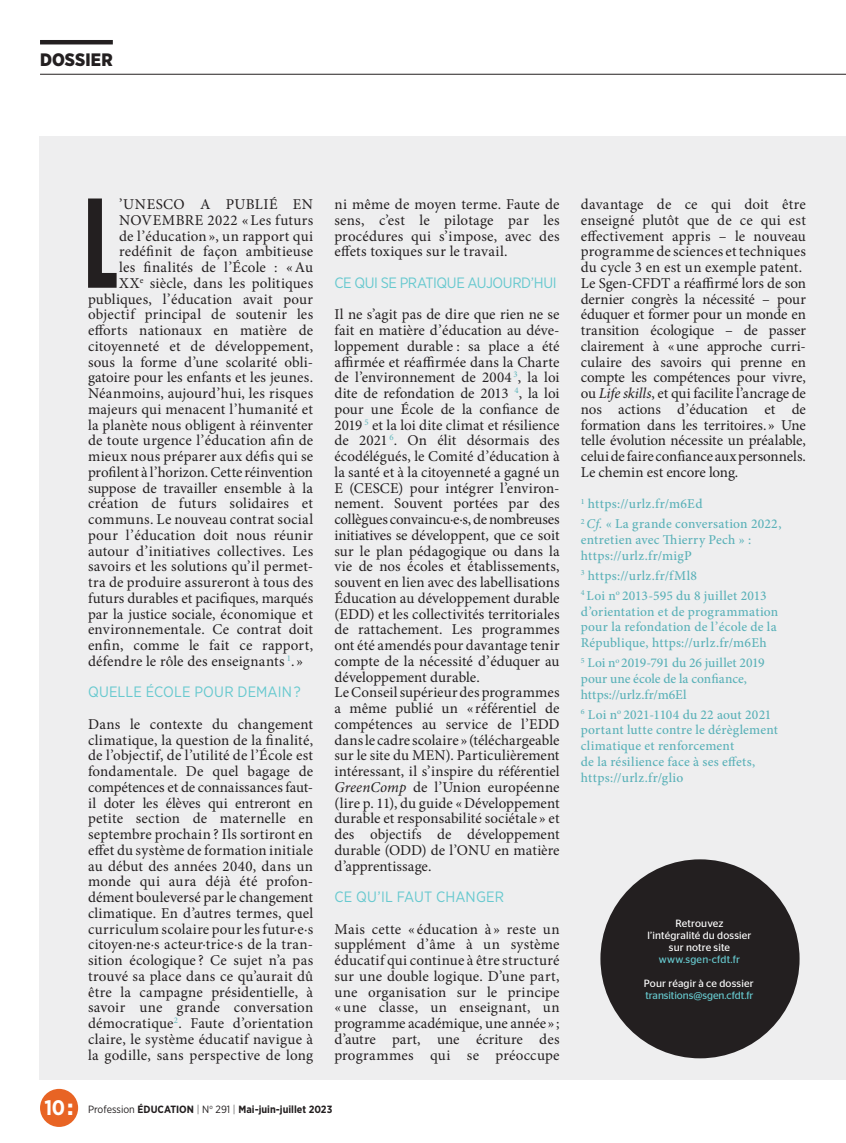
<style>
.page{position:relative;width:846px;height:1143px;background:#fff}
.page>*{position:absolute;margin:0;border:0;box-sizing:border-box;transform-origin:0 0}
.t1{font:700 127.5px "Gotham Condensed";color:#231f20;scale:.89 1}
.t2{font:900 18px "Gotham Narrow";letter-spacing:.01em;color:#231f20}
.t3{font:15px/15.8px "Minion Pro";letter-spacing:.005em;color:#231f20;text-align:justify}
.t4{font:15px "Gotham Narrow";color:#67c9cf}
.t5{font:15px "Minion Pro";letter-spacing:-.015em;color:#231f20}
.t6{font:15px "Gotham Narrow";letter-spacing:-.025em;color:#67c9cf}
.t7{font:15px "Minion Pro";letter-spacing:.03em;color:#231f20}
.t8{font:15px "Minion Pro";letter-spacing:.035em;color:#231f20}
.t9{font:500 13.5px/15.8px "Minion Pro";letter-spacing:.015em;color:#5ab1b8}
.t10{font:10.5px/12px "Stag Sans";letter-spacing:.015em;color:#fff;text-align:center}
.t11{font:700 10.5px "Gotham Narrow";color:#231f20}
.t12{font:10.5px "Stag Sans";color:#67c9cf}
.t13{font:10.5px "Stag Sans";letter-spacing:.02em;color:#67c9cf}
.s1{font-style:italic}
.s2{font-size:21px;color:#fff}
.s3{font-weight:900;font-size:21px;color:#fff}
.s4{font-weight:400}
.s5{font-weight:300}
</style>
<div class="page">
<hr style="left:40px;top:74px;width:805px;height:1px;background:#231f20">
<hr style="left:40px;top:40px;width:73px;height:4px;background:#231f20">
<div style="left:40px;top:1089px;width:38px;height:38px;background:#e86424;border-radius:50%"></div>
<div style="left:39px;top:136px;width:806px;height:944px;background:#eeeeef"></div>
<div style="left:600px;top:859px;width:199px;height:199px;background:#231f20;border-radius:50%"></div>
<p class="t2" style="left:40px;top:48px;width:74px">DOSSIER</p>
<h1 class="t1" style="left:84px;top:168px;width:40px">L</h1>
<p class="t8" style="left:119px;top:194px;width:195px">’UNESCO A PUBLIÉ EN</p>
<p class="t7" style="left:119px;top:210px;width:195px">NOVEMBRE 2022 « Les futurs</p>
<p class="t3" style="left:119px;top:228px;width:195px">de l’éducation », un rapport qui</p>
<p class="t3" style="left:119px;top:244px;width:195px">redéfinit de façon ambitieuse</p>
<p class="t3" style="left:119px;top:259px;width:195px">les finalités de l’École : «Au</p>
<p class="t3" style="left:119px;top:275px;width:195px">XX<sup>e</sup> siècle, dans les politiques</p>
<p class="t3" style="left:88px;top:291px;width:226px">publiques, l’éducation avait pour</p>
<p class="t3" style="left:88px;top:307px;width:226px">objectif principal de soutenir les</p>
<p class="t3" style="left:88px;top:322px;width:226px">efforts nationaux en matière de</p>
<p class="t3" style="left:88px;top:338px;width:226px">citoyenneté et de développement,</p>
<p class="t3" style="left:88px;top:354px;width:226px">sous la forme d’une scolarité obli-</p>
<p class="t3" style="left:88px;top:370px;width:226px">gatoire pour les enfants et les jeunes.</p>
<p class="t3" style="left:88px;top:385px;width:226px">Néanmoins, aujourd’hui, les risques</p>
<p class="t3" style="left:88px;top:401px;width:226px">majeurs qui menacent l’humanité et</p>
<p class="t3" style="left:88px;top:417px;width:226px">la planète nous obligent à réinventer</p>
<p class="t3" style="left:88px;top:433px;width:226px">de toute urgence l’éducation afin de</p>
<p class="t3" style="left:88px;top:448px;width:226px">mieux nous préparer aux défis qui se</p>
<p class="t5" style="left:88px;top:462px;width:226px">profilent à l’horizon. Cette réinvention</p>
<p class="t3" style="left:88px;top:480px;width:226px">suppose de travailler ensemble à la</p>
<p class="t3" style="left:88px;top:496px;width:226px">création de futurs solidaires et</p>
<p class="t3" style="left:88px;top:511px;width:226px">communs. Le nouveau contrat social</p>
<p class="t3" style="left:88px;top:527px;width:226px">pour l’éducation doit nous réunir</p>
<p class="t3" style="left:88px;top:543px;width:226px">autour d’initiatives collectives. Les</p>
<p class="t3" style="left:88px;top:559px;width:226px">savoirs et les solutions qu’il permet-</p>
<p class="t3" style="left:88px;top:574px;width:226px">tra de produire assureront à tous des</p>
<p class="t3" style="left:88px;top:590px;width:226px">futurs durables et pacifiques, marqués</p>
<p class="t3" style="left:88px;top:606px;width:226px">par la justice sociale, économique et</p>
<p class="t3" style="left:88px;top:622px;width:226px">environnementale. Ce contrat doit</p>
<p class="t3" style="left:88px;top:637px;width:226px">enfin, comme le fait ce rapport,</p>
<p class="t3" style="left:88px;top:653px;width:217px">défendre le rôle des enseignants <sup>1</sup>. »</p>
<p class="t4" style="left:88px;top:683px;width:214px">QUELLE ÉCOLE POUR DEMAIN ?</p>
<p class="t3" style="left:88px;top:716px;width:226px">Dans le contexte du changement climatique, la question de la finalité, de l’objectif, de l’utilité de l’École est fondamentale. De quel bagage de compétences et de connaissances faut&shy;il doter les élèves qui entreront en petite section de maternelle en septembre prochain ? Ils sortiront en effet du système de formation initiale au début des années 2040, dans un monde qui aura déjà été profon&shy;dément bouleversé par le changement climatique. En d’autres termes, quel curriculum scolaire pour les futur·e·s citoyen·ne·s acteur·trice·s de la tran&shy;sition écologique ? Ce sujet n’a pas trouvé sa place dans ce qu’aurait dû être la campagne présidentielle, à savoir une grande conversation démocratique<sup>2</sup>. Faute d’orientation claire, le système éducatif navigue à la godille, sans perspective de long</p>
<p class="t3" style="left:334px;top:196px;width:226px">ni même de moyen terme. Faute de sens, c’est le pilotage par les procédures qui s’impose, avec des effets toxiques sur le travail.</p>
<p class="t6" style="left:334px;top:273px;width:224px">CE QUI SE PRATIQUE AUJOURD’HUI</p>
<p class="t3" style="left:334px;top:307px;width:226px;text-align:left">Il ne s’agit pas de dire que rien ne se fait en matière d’éducation au déve&shy;loppement durable : sa place a été affirmée et réaffirmée dans la Charte de l’environnement de 2004 <sup>3</sup>, la loi dite de refondation de 2013 <sup>4</sup>, la loi pour une École de la confiance de 2019 <sup>5</sup> et la loi dite climat et résilience de 2021 <sup>6</sup>. On élit désormais des écodélégués, le Comité d’éducation à la santé et à la citoyenneté a gagné un E (CESCE) pour intégrer l’environ&shy;nement. Souvent portées par des collègues convaincu·e·s, de nombreuses initiatives se développent, que ce soit sur le plan pédagogique ou dans la vie de nos écoles et établissements, souvent en lien avec des labellisations Éducation au développement durable (EDD) et les collectivités territoriales de rattachement. Les programmes ont été amendés pour davantage tenir compte de la nécessité d’éduquer au développement durable.<br>Le Conseil supérieur des programmes a même publié un « référentiel de compétences au service de l’EDD dans le cadre scolaire » (téléchargeable sur le site du MEN). Particulièrement intéressant, il s’inspire du référentiel <span class="s1">GreenComp</span> de l’Union européenne (lire p. 11), du guide «Développement durable et responsabilité sociétale » et des objectifs de développement durable (ODD) de l’ONU en matière d’apprentissage.</p>
<p class="t4" style="left:334px;top:887px;width:171px">CE QU’IL FAUT CHANGER</p>
<p class="t3" style="left:334px;top:921px;width:226px">Mais cette « éducation à » reste un supplément d’âme à un système éducatif qui continue à être structuré sur une double logique. D’une part, une organisation sur le principe « une classe, un enseignant, un programme académique, une année»; d’autre part, une écriture des programmes qui se préoccupe</p>
<p class="t11" style="left:44px;top:1102px;width:289px"><span class="s2">10</span> <span class="s3">:</span> <span class="s4">Profession</span> ÉDUCATION <span class="s5">|</span> <span class="s4">N</span><sup>o</sup> <span class="s4">291</span> <span class="s5">|</span> Mai-juin-juillet 2023</p>
<p class="t3" style="left:580px;top:196px;width:226px;text-align:left">davantage de ce qui doit être enseigné plutôt que de ce qui est effectivement appris – le nouveau programme de sciences et techniques du cycle 3 en est un exemple patent.<br>Le Sgen-CFDT a réaffirmé lors de son dernier congrès la nécessité – pour éduquer et former pour un monde en transition écologique – de passer clairement à «une approche curri&shy;culaire des savoirs qui prenne en compte les compétences pour vivre, ou <span class="s1">Life skills</span>, et qui facilite l’ancrage de nos actions d’éducation et de formation dans les territoires.» Une telle évolution nécessite un préalable, celui de faire confiance aux personnels.<br>Le chemin est encore long.</p>
<p class="t9" style="left:580px;top:494px;width:202px;line-height:20px"><sup>1</sup> https://urlz.fr/m6Ed<br><sup>2</sup> <span class="s1">Cf.</span> « La grande conversation 2022,</p>
<p class="t9" style="left:580px;top:532px;width:172px">entretien avec Thierry Pech » : https://urlz.fr/migP</p>
<p class="t9" style="left:580px;top:565px;width:187px;line-height:20px"><sup>3</sup> https://urlz.fr/fMl8<br><sup>4</sup> Loi n<sup>o</sup> 2013-595 du 8 juillet 2013</p>
<p class="t9" style="left:580px;top:603px;width:199px">d’orientation et de programmation pour la refondation de l’école de la<br>République, https://urlz.fr/m6Eh</p>
<p class="t9" style="left:580px;top:655px;width:185px"><sup>5</sup> Loi n<sup>o</sup> 2019-791 du 26 juillet 2019 pour une école de la confiance, https://urlz.fr/m6El</p>
<p class="t9" style="left:580px;top:706px;width:199px"><sup>6</sup> Loi n<sup>o</sup> 2021-1104 du 22 aout 2021 portant lutte contre le dérèglement climatique et renforcement<br>de la résilience face à ses effets, https://urlz.fr/glio</p>
<p class="t10" style="left:647px;top:917px;width:105px">Retrouvez<br>l’intégralité du dossier sur notre site</p>
<p class="t13" style="left:658px;top:953px;width:83px">www.sgen-cfdt.fr</p>
<p class="t10" style="left:643px;top:977px;width:111px">Pour réagir à ce dossier</p>
<p class="t12" style="left:645px;top:989px;width:110px">transitions@sgen.cfdt.fr</p>
</div>
